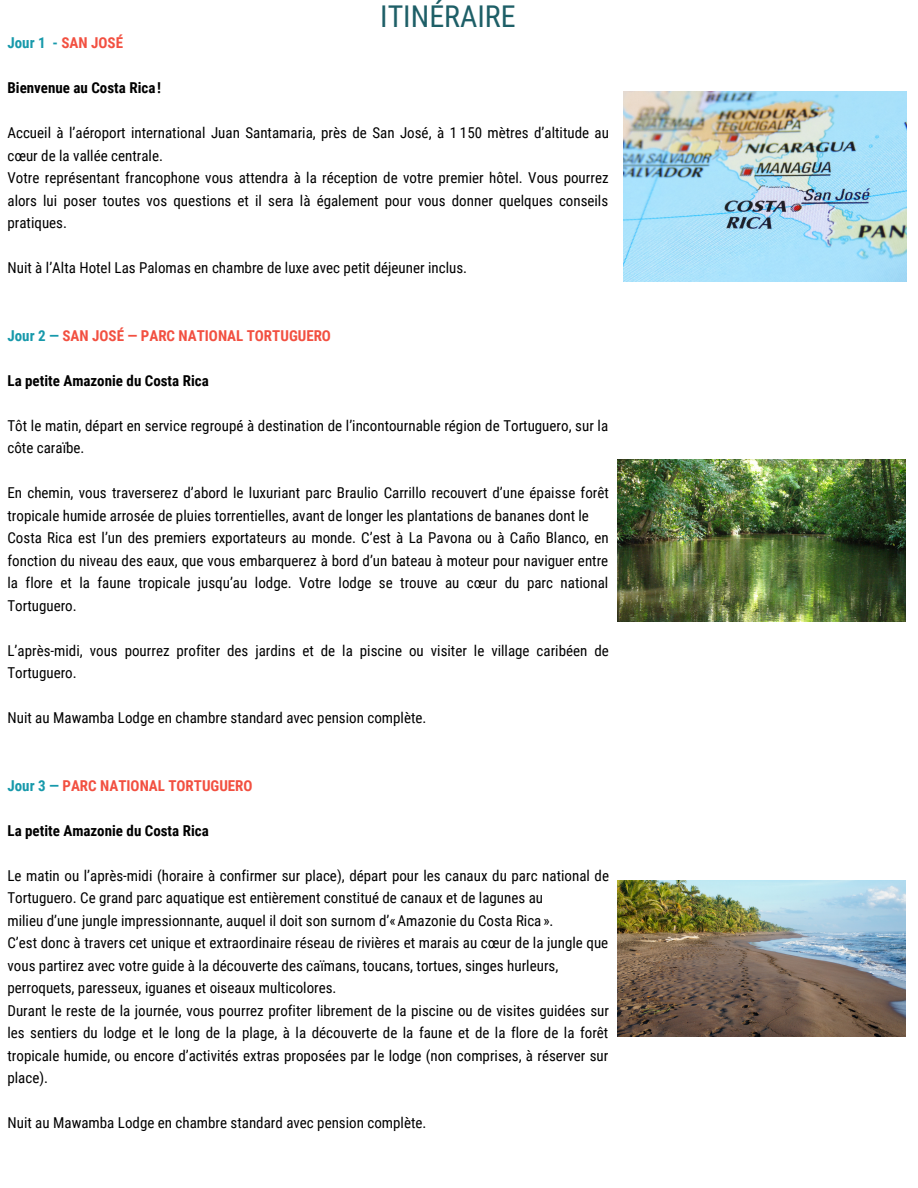
<style>
.page{position:relative;width:918px;height:1188px;background:#fff}
.page>*{position:absolute;margin:0;border:0;box-sizing:border-box;transform-origin:0 0}
.t1{font:30px "Roboto Condensed";color:#1e5f67}
.t2{font:15px/22.5px "Roboto Condensed";color:#000}
.t3{font:700 15px "Roboto Condensed";color:#f25041}
.t4{font:700 15px "Roboto Condensed";color:#000}
.s1{color:#1799ab}
</style>
<div class="page">
<img style="left:624px;top:92px;width:282px;height:190px">
<img style="left:617px;top:460px;width:288px;height:162px">
<img style="left:617px;top:880px;width:288px;height:157px">
<h1 class="t1" style="left:380px;top:0;width:137px">ITINÉRAIRE</h1>
<p class="t3" style="left:7px;top:34px;width:117px"><span class="s1">Jour 1 -</span> SAN JOSÉ</p>
<p class="t4" style="left:7px;top:79px;width:155px">Bienvenue au Costa Rica !</p>
<p class="t2" style="left:7px;top:122px;width:603px">Accueil à l’aéroport international Juan Santamaria, près de San José, à 1 150 mètres d’altitude au cœur de la vallée centrale.<br>Votre représentant francophone vous attendra à la réception de votre premier hôtel. Vous pourrez alors lui poser toutes vos questions et il sera là également pour vous donner quelques conseils pratiques.</p>
<p class="t2" style="left:7px;top:257px;width:461px">Nuit à l’Alta Hotel Las Palomas en chambre de luxe avec petit déjeuner inclus.</p>
<p class="t3" style="left:7px;top:327px;width:325px"><span class="s1">Jour 2 —</span> SAN JOSÉ — PARC NATIONAL TORTUGUERO</p>
<p class="t4" style="left:7px;top:372px;width:203px">La petite Amazonie du Costa Rica</p>
<p class="t2" style="left:7px;top:414px;width:602px">Tôt le matin, départ en service regroupé à destination de l’incontournable région de Tortuguero, sur la côte caraïbe.</p>
<p class="t2" style="left:7px;top:482px;width:603px">En chemin, vous traverserez d’abord le luxuriant parc Braulio Carrillo recouvert d’une épaisse forêt tropicale humide arrosée de pluies torrentielles, avant de longer les plantations de bananes dont le Costa Rica est l’un des premiers exportateurs au monde. C’est à La Pavona ou à Caño Blanco, en fonction du niveau des eaux, que vous embarquerez à bord d’un bateau à moteur pour naviguer entre la flore et la faune tropicale jusqu’au lodge. Votre lodge se trouve au cœur du parc national Tortuguero.</p>
<p class="t2" style="left:7px;top:639px;width:603px">L’après-midi, vous pourrez profiter des jardins et de la piscine ou visiter le village caribéen de<br>Tortuguero.</p>
<p class="t2" style="left:7px;top:707px;width:420px">Nuit au Mawamba Lodge en chambre standard avec pension complète.</p>
<p class="t3" style="left:7px;top:777px;width:247px"><span class="s1">Jour 3 —</span> PARC NATIONAL TORTUGUERO</p>
<p class="t4" style="left:7px;top:822px;width:203px">La petite Amazonie du Costa Rica</p>
<p class="t2" style="left:7px;top:864px;width:603px">Le matin ou l’après-midi (horaire à confirmer sur place), départ pour les canaux du parc national de Tortuguero. Ce grand parc aquatique est entièrement constitué de canaux et de lagunes au<br>milieu d’une jungle impressionnante, auquel il doit son surnom d’«Amazonie du Costa Rica ».<br>C’est donc à travers cet unique et extraordinaire réseau de rivières et marais au cœur de la jungle que vous partirez avec votre guide à la découverte des caïmans, toucans, tortues, singes hurleurs, perroquets, paresseux, iguanes et oiseaux multicolores.<br>Durant le reste de la journée, vous pourrez profiter librement de la piscine ou de visites guidées sur les sentiers du lodge et le long de la plage, à la découverte de la faune et de la flore de la forêt tropicale humide, ou encore d’activités extras proposées par le lodge (non comprises, à réserver sur place).</p>
<p class="t2" style="left:7px;top:1112px;width:420px">Nuit au Mawamba Lodge en chambre standard avec pension complète.</p>
</div>
